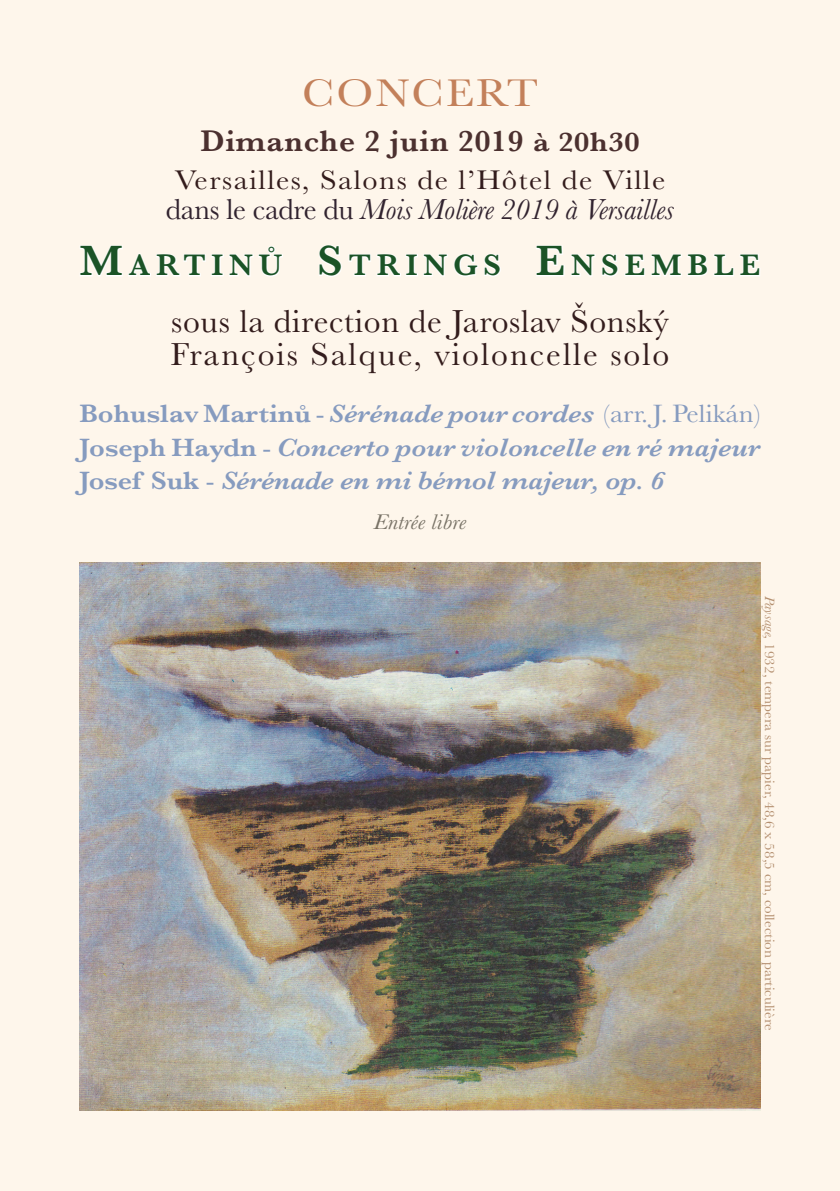
<style>
.page{position:relative;width:840px;height:1191px;background:#fff}
.page>*{position:absolute;margin:0;border:0;box-sizing:border-box;transform-origin:0 0}
.t1{font:40px "Baskerville";letter-spacing:.05em;color:#c3805a;scale:1.12 1}
.t2{font:33px/33.6px "Baskerville";letter-spacing:.02em;color:#331c1c}
.t3{font:600 30.8px "Baskerville";letter-spacing:.025em;color:#4b302f}
.t4{font:600 30.8px "Baskerville";letter-spacing:.185em;color:#1b5326}
.t5{font:italic 30px "Baskerville";letter-spacing:-.01em;color:#31232f}
.t6{font:28px "Baskerville";letter-spacing:.05em;color:#331c1c;scale:1.08 1}
.t7{font:italic 600 26px/33.6px "Baskerville";color:#869bbf;text-align:justify;scale:1.08 1}
.t8{font:italic 22px "Baskerville";color:#797367;scale:1.08 1}
.t9{font:14px "Baskerville";color:#b48f6f;scale:1.08 1}
.s1{font-size:28px}
.s2{font-style:normal}
.s3{font-size:44px}
.s4{font-weight:400;font-style:normal}
.s5{font-style:italic}
</style>
<div class="page">
<div style="left:0;top:0;width:839px;height:1191px;background:#fef6eb"></div>
<svg style="left:80px;top:245px;width:203px;height:32px"></svg>
<svg style="left:319px;top:245px;width:182px;height:32px"></svg>
<svg style="left:536px;top:245px;width:224px;height:32px"></svg>
<img style="left:80px;top:563px;width:680px;height:547px">
<h1 class="t1" style="left:302px;top:68px;width:212px">CONCERT</h1>
<p class="t3" style="left:200px;top:120px;width:440px">Dimanche 2 juin 2019 <span class="s1">à 20h30</span></p>
<p class="t6" style="left:174px;top:162px;width:455px">Versailles, Salons de l’Hôtel de Ville</p>
<p class="t5" style="left:166px;top:189px;width:509px"><span class="s2">dans le cadre du</span> Mois Molière 2019 à Versailles</p>
<p class="t4" style="left:79px;top:244px;width:548px"><span class="s3">M</span>ARTINŮ <span class="s3">S</span>TRINGS <span class="s3">E</span>NSEM</p>
<p class="t4" style="left:687px;top:244px;width:73px">BLE</p>
<p class="t2" style="left:170px;top:305px;width:500px">sous la direction de Jaroslav Šonský<br>François Salque, violoncelle solo</p>
<p class="t7" style="left:79px;top:397px;width:631px"><span class="s2">Bohuslav Martinů</span> <span class="s4">-</span> Sérénade pour cordes <span class="s4">(arr. J. Pelikán)<br></span><span class="s2">Joseph Haydn</span> <span class="s4">-</span> Concerto pour violoncelle en ré majeur <span class="s2">Josef Suk</span> <span class="s4">-</span> Sérénade en mi bémol majeur, op. 6</p>
<p class="t8" style="left:373px;top:507px;width:87px">Entrée libre</p>
<p class="t9" style="left:778px;top:595px;width:404px;rotate:90deg"><span class="s5">Paysage,</span> 1932, tempera sur papier, 48,6 x 58,5 cm, collection particulière</p>
</div>
